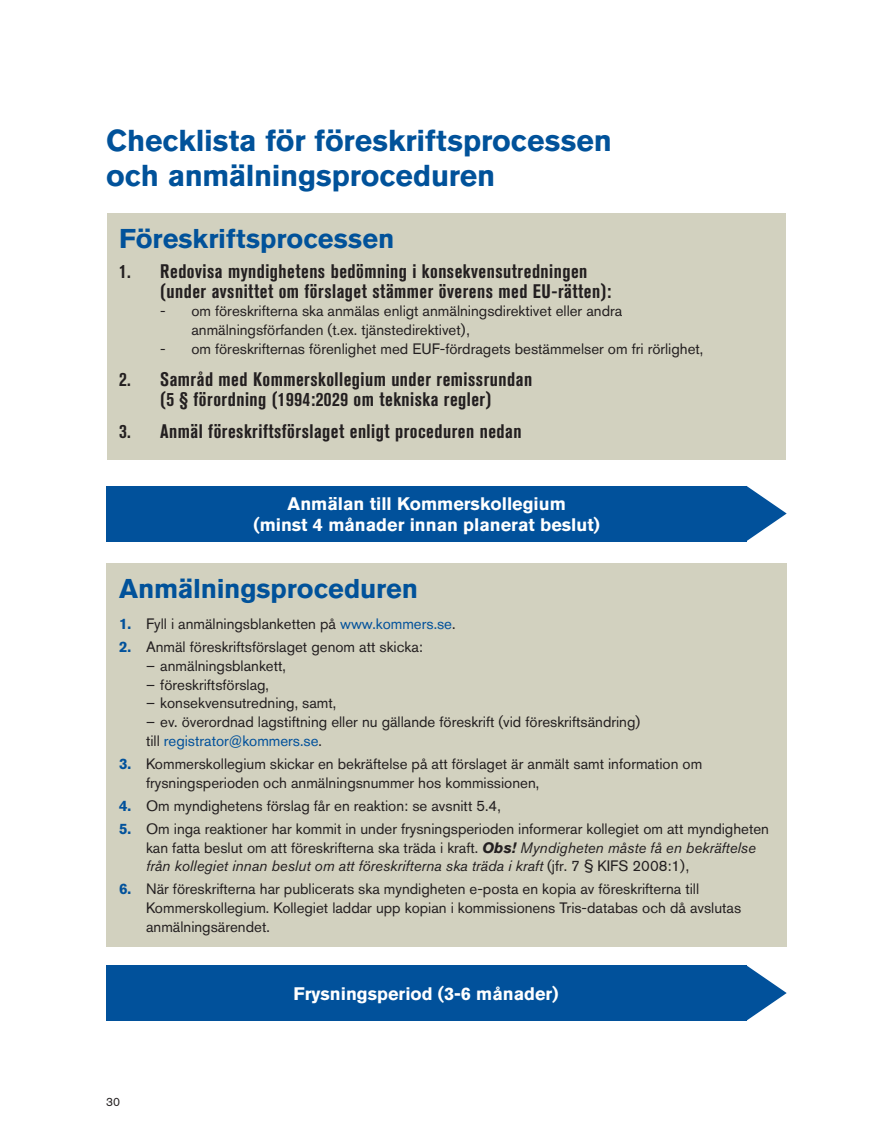
<style>
.page{position:relative;width:893px;height:1127px;background:#fff}
.page>*{position:absolute;margin:0;border:0;box-sizing:border-box;transform-origin:0 0}
.Rubrik{font:700 30px/34.5px "Akzidenz Grotesk BQ";letter-spacing:-.005em;color:#01529a}
.Rubrik-2{font:700 27px "Akzidenz Grotesk BQ";letter-spacing:-.005em;color:#01529a}
.Mellanrubrik_2{font:700 condensed 19.5px/19.5px "Akzidenz Grotesk BQ";letter-spacing:.025em;color:#231f20}
.Faktaruta_-_rubrik{font:700 18px/21px "Akzidenz Grotesk BQ";color:#fff;text-align:center}
.Faktaruta_-_bröd{font:15px/18.8px "Akzidenz Grotesk BQ";color:#231f20}
.t1{font:12px "Akzidenz Grotesk BQ";color:#231f20}
.s1{font-weight:700;color:#01519b}
.s2{color:#01519b}
.s3{font-weight:700;font-style:italic}
.s4{font-style:italic}
</style>
<div class="page">
<div style="left:107px;top:213px;width:679px;height:246px;background:#d2d1bf"></div>
<div style="left:106px;top:563px;width:681px;height:384px;background:#d2d1bf"></div>
<svg style="left:746px;top:486px;width:41px;height:55px"></svg>
<div style="left:106px;top:486px;width:640px;height:55px;background:#01519b"></div>
<svg style="left:746px;top:965px;width:41px;height:55px"></svg>
<div style="left:106px;top:965px;width:640px;height:55px;background:#01519b"></div>
<p class="Rubrik" style="left:106px;top:123px;width:507px">Checklista för föreskriftsprocessen och anmälningsproceduren</p>
<p class="Rubrik-2" style="left:119px;top:222px;width:277px">Föreskriftsprocessen</p>
<p class="Mellanrubrik_2" style="left:160px;top:262px;width:453px;text-indent:-41px">1. Redovisa myndighetens bedömning i konsekvensutredningen (under avsnittet om förslaget stämmer överens med EU-rätten):</p>
<p class="Faktaruta_-_bröd" style="left:191px;top:302px;width:432px;text-indent:-31px">- om föreskrifterna ska anmälas enligt anmälningsdirektivet eller andra anmälningsförfanden (t.ex. tjänstedirektivet),</p>
<p class="Faktaruta_-_bröd" style="left:160px;top:339px;width:544px">- om föreskrifternas förenlighet med EUF-fördragets bestämmelser om fri rörlighet,</p>
<p class="Mellanrubrik_2" style="left:119px;top:370px;width:415px;text-align:center">2. Samråd med Kommerskollegium under remissrundan (5 § förordning (1994:2029 om tekniska regler)</p>
<p class="Mellanrubrik_2" style="left:119px;top:421px;width:404px">3. Anmäl föreskriftsförslaget enligt proceduren nedan</p>
<p class="Faktaruta_-_rubrik" style="left:254px;top:493px;width:348px">Anmälan till Kommerskollegium<br>(minst 4 månader innan planerat beslut)</p>
<p class="Rubrik-2" style="left:119px;top:573px;width:301px">Anmälningsproceduren</p>
<p class="Faktaruta_-_bröd" style="left:119px;top:614px;width:338px"><span class="s1">1.</span> Fyll i anmälningsblanketten på <span class="s2">www.kommers.se</span>.</p>
<p class="Faktaruta_-_bröd" style="left:119px;top:637px;width:305px"><span class="s1">2.</span> Anmäl föreskriftsförslaget genom att skicka:</p>
<p class="Faktaruta_-_bröd" style="left:146px;top:656px;width:141px">– anmälningsblankett,</p>
<p class="Faktaruta_-_bröd" style="left:146px;top:675px;width:125px">– föreskriftsförslag,</p>
<p class="Faktaruta_-_bröd" style="left:146px;top:694px;width:192px">– konsekvensutredning, samt,</p>
<p class="Faktaruta_-_bröd" style="left:146px;top:712px;width:496px">– ev. överordnad lagstiftning eller nu gällande föreskrift (vid föreskriftsändring) till <span class="s2">registrator@kommers.se</span>.</p>
<p class="Faktaruta_-_bröd" style="left:146px;top:754px;width:558px;text-indent:-27px"><span class="s1">3.</span> Kommerskollegium skickar en bekräftelse på att förslaget är anmält samt information om frysningsperioden och anmälningsnummer hos kommissionen,</p>
<p class="Faktaruta_-_bröd" style="left:119px;top:796px;width:383px"><span class="s1">4.</span> Om myndighetens förslag får en reaktion: se avsnitt 5.4,</p>
<p class="Faktaruta_-_bröd" style="left:146px;top:819px;width:624px;text-indent:-27px"><span class="s1">5.</span> Om inga reaktioner har kommit in under frysningsperioden informerar kollegiet om att myndigheten kan fatta beslut om att föreskrifterna ska träda i kraft. <span class="s3">Obs!</span> <span class="s4">Myndigheten måste få en bekräftelse från kollegiet innan beslut om att föreskrifterna ska träda i kraft</span> (jfr. 7 § KIFS 2008:1),</p>
<p class="Faktaruta_-_bröd" style="left:146px;top:879px;width:597px;text-indent:-27px"><span class="s1">6.</span> När föreskrifterna har publicerats ska myndigheten e-posta en kopia av föreskrifterna till<br>Kommerskollegium. Kollegiet laddar upp kopian i kommissionens Tris-databas och då avslutas anmälningsärendet.</p>
<p class="t1" style="left:106px;top:1095px;width:15px">30</p>
<p class="Faktaruta_-_rubrik" style="left:294px;top:983px;width:266px">Frysningsperiod (3-6 månader)</p>
</div>
